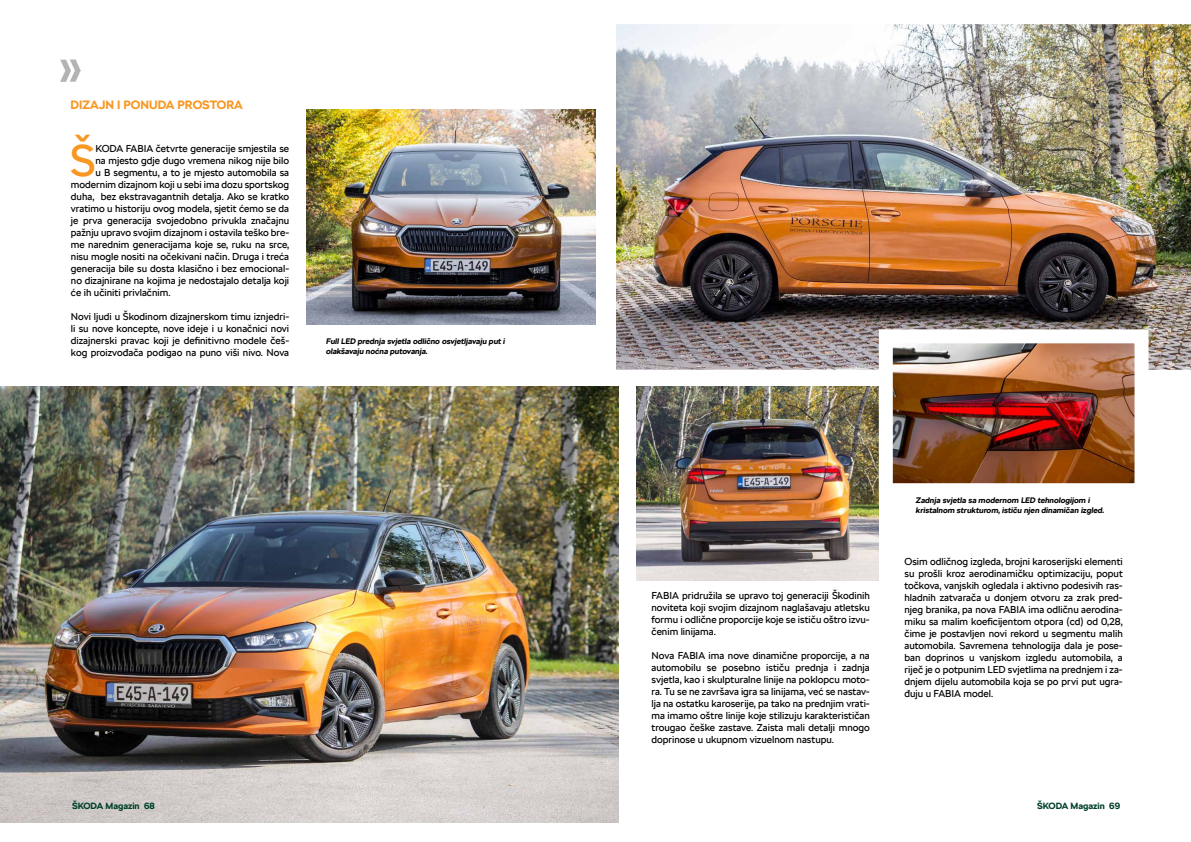
<style>
.page{position:relative;width:1191px;height:842px;background:#fff}
.page>*{position:absolute;margin:0;border:0;box-sizing:border-box;transform-origin:0 0}
.t1{font:44.1px "SKODA Next";color:#f89721}
.t2{font:700 12px "SKODA Next";color:#f89721}
.t3{font:10px/12px "SKODA Next";color:#000;text-align:justify}
.t4{font:700 9px "SKODA Next";color:#00402a}
.t5{font:italic 700 8px/9.6px "SKODA Next";color:#000}
</style>
<div class="page">
<img style="left:0;top:387px;width:619px;height:435px">
<img style="left:616px;top:24px;width:575px;height:346px">
<img style="left:306px;top:109px;width:289px;height:216px">
<img style="left:60px;top:60px;width:21px;height:21px">
<img style="left:636px;top:387px;width:242px;height:193px">
<img style="left:893px;top:344px;width:240px;height:138px">
<div style="left:878px;top:329px;width:270px;height:168px;border:14px solid #fff"></div>
<p class="t2" style="left:71px;top:98px;width:174px">DIZAJN I PONUDA PROSTORA</p>
<h1 class="t1" style="left:70px;top:134px;width:27px">Š</h1>
<p class="t3" style="left:95px;top:143px;width:195px">KODA FABIA četvrte generacije smjestila se</p>
<p class="t3" style="left:95px;top:155px;width:195px">na mjesto gdje dugo vremena nikog nije bilo</p>
<p class="t3" style="left:95px;top:167px;width:195px">u B segmentu, a to je mjesto automobila sa</p>
<p class="t3" style="left:71px;top:179px;width:220px">modernim dizajnom koji u sebi ima dozu sportskog</p>
<p class="t3" style="left:71px;top:191px;width:220px">duha, bez ekstravagantnih detalja. Ako se kratko</p>
<p class="t3" style="left:71px;top:203px;width:220px">vratimo u historiju ovog modela, sjetit ćemo se da</p>
<p class="t3" style="left:71px;top:215px;width:220px">je prva generacija svojedobno privukla značajnu</p>
<p class="t3" style="left:71px;top:227px;width:220px">pažnju upravo svojim dizajnom i ostavila teško bre-</p>
<p class="t3" style="left:71px;top:239px;width:220px">me narednim generacijama koje se, ruku na srce,</p>
<p class="t3" style="left:71px;top:251px;width:220px">nisu mogle nositi na očekivani način. Druga i treća</p>
<p class="t3" style="left:71px;top:263px;width:220px">generacija bile su dosta klasično i bez emocional-</p>
<p class="t3" style="left:71px;top:275px;width:220px">no dizajnirane na kojima je nedostajalo detalja koji</p>
<p class="t3" style="left:71px;top:287px;width:101px">će ih učiniti privlačnim.</p>
<p class="t3" style="left:71px;top:311px;width:220px">Novi ljudi u Škodinom dizajnerskom timu iznjedri&shy;li su nove koncepte, nove ideje i u konačnici novi dizajnerski pravac koji je definitivno modele češ&shy;kog proizvođača podigao na puno viši nivo. Nova</p>
<p class="t5" style="left:326px;top:336px;width:181px">Full LED prednja svjetla odlično osvjetljavaju put i olakšavaju noćna putovanja.</p>
<p class="t3" style="left:651px;top:590px;width:220px">FABIA pridružila se upravo toj generaciji Škodinih noviteta koji svojim dizajnom naglašavaju atletsku formu i odlične proporcije koje se ističu oštro izvu&shy;čenim linijama.</p>
<p class="t3" style="left:651px;top:650px;width:220px">Nova FABIA ima nove dinamične proporcije, a na automobilu se posebno ističu prednja i zadnja svjetla, kao i skulpturalne linije na poklopcu moto&shy;ra. Tu se ne završava igra sa linijama, već se nastav&shy;lja na ostatku karoserije, pa tako na prednjim vrati&shy;ma imamo oštre linije koje stilizuju karakterističan trougao češke zastave. Zaista mali detalji mnogo doprinose u ukupnom vizuelnom nastupu.</p>
<p class="t5" style="left:916px;top:496px;width:190px">Zadnja svjetla sa modernom LED tehnologijom i kristalnom strukturom, ističu njen dinamičan izgled.</p>
<p class="t3" style="left:904px;top:555px;width:220px">Osim odličnog izgleda, brojni karoserijski elementi su prošli kroz aerodinamičku optimizaciju, poput točkova, vanjskih ogledala i aktivno podesivih ras&shy;hladnih zatvarača u donjem otvoru za zrak pred&shy;njeg branika, pa nova FABIA ima odličnu aerodina&shy;miku sa malim koeficijentom otpora (cd) od 0,28, čime je postavljen novi rekord u segmentu malih automobila. Savremena tehnologija dala je pose&shy;ban doprinos u vanjskom izgledu automobila, a riječ je o potpunim LED svjetlima na prednjem i za&shy;dnjem dijelu automobila koja se po prvi put ugra&shy;đuju u FABIA model.</p>
<p class="t4" style="left:71px;top:800px;width:84px">ŠKODA Magazin 68</p>
<p class="t4" style="left:1037px;top:800px;width:84px">ŠKODA Magazin 69</p>
<p class="t4" style="left:72px;top:800px;width:84px">ŠKODA Magazin 68</p>
</div>
